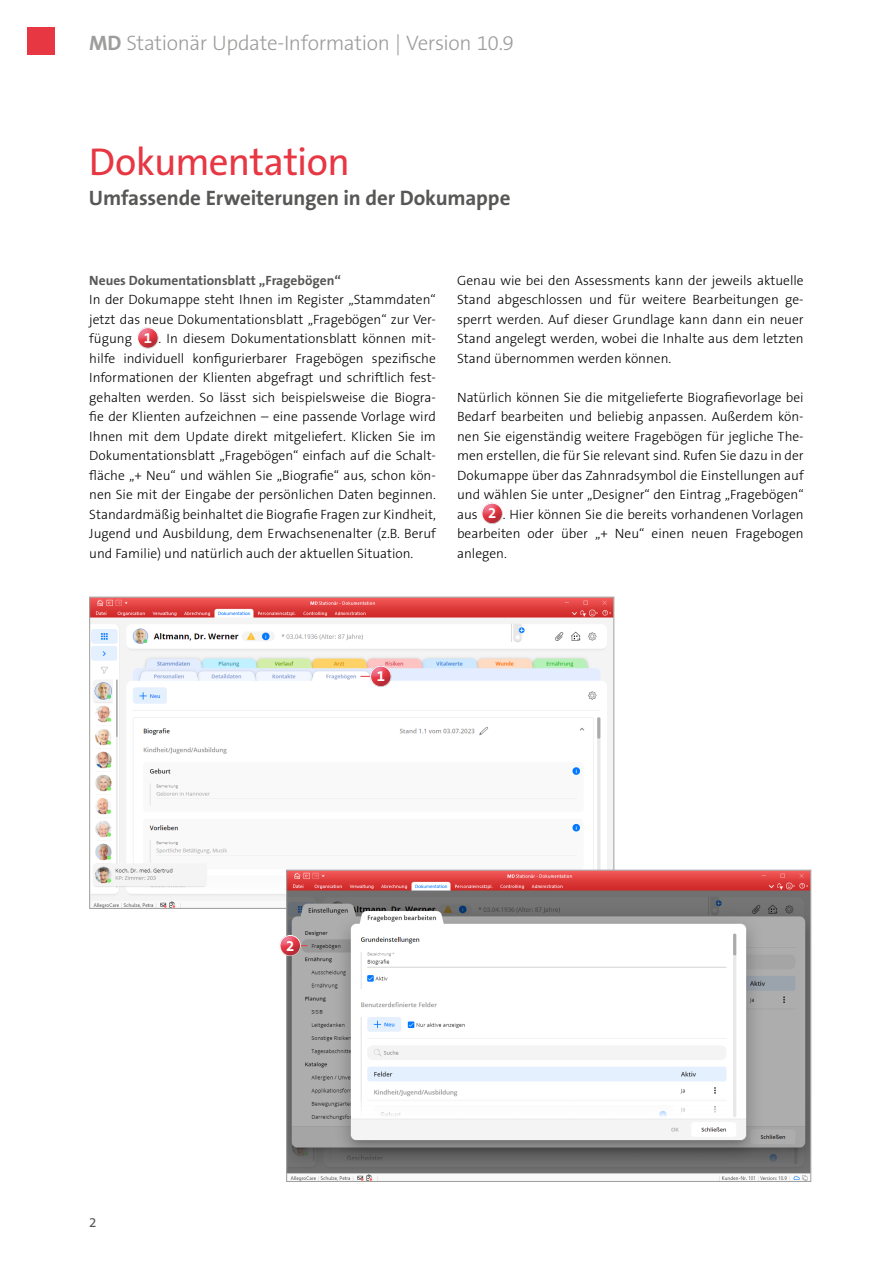
<style>
.page{position:relative;width:893px;height:1263px;background:#fff}
.page>*{position:absolute;margin:0;border:0;box-sizing:border-box;transform-origin:0 0}
.t1{font:39px "The Sans B5 Plain";letter-spacing:-.015em;color:#e73743}
.t2{font:300 21px "The Sans B3";letter-spacing:-.015em;color:#9d9d9c}
.t3{font:700 21px "The Sans B7";letter-spacing:-.01em;color:#575756}
.t4{font:700 15px "The Sans B7";color:#fff}
.t5{font:300 13.5px/19.5px "The Sans B3";color:#000;text-align:justify}
.t6{font:700 13.5px "The Sans B7";color:#575756}
.t7{font:13.5px "The Sans B5 Plain";color:#575756}
.s1{font-family:"The Sans B7";font-weight:700}
.s2{font-family:"The Sans B7";font-weight:700;font-size:15px;color:#fff}
</style>
<div class="page">
<div style="left:28px;top:28px;width:27px;height:27px;background:#e73743"></div>
<div style="left:130px;top:326px;width:39px;height:25px;background:#000;opacity:.2"></div>
<div style="left:475px;top:501px;width:38px;height:25px;background:#000;opacity:.2"></div>
<img style="left:91px;top:599px;width:521px;height:308px">
<div style="left:359px;top:656px;width:39px;height:33px;background:#7682a5;opacity:.75"></div>
<div style="left:363px;top:664px;width:39px;height:25px;background:#000;opacity:.2"></div>
<img style="left:288px;top:872px;width:521px;height:308px">
<div style="left:269px;top:926px;width:39px;height:32px;background:#7682a5;opacity:.75"></div>
<div style="left:273px;top:933px;width:39px;height:26px;background:#000;opacity:.2"></div>
<h2 class="t2" style="left:89px;top:32px;width:426px"><span class="s1">MD</span> Stationär Update-Information | Version 10.9</h2>
<h1 class="t1" style="left:89px;top:141px;width:262px">Dokumentation</h1>
<h2 class="t3" style="left:89px;top:186px;width:423px">Umfassende Erweiterungen in der Dokumappe</h2>
<p class="t6" style="left:89px;top:273px;width:253px">Neues Dokumentationsblatt „Fragebögen“</p>
<p class="t5" style="left:89px;top:291px;width:348px">In der Dokumappe steht Ihnen im Register „Stammdaten“ jetzt das neue Dokumentationsblatt „Fragebögen“ zur Ver&shy;fügung <span class="s2">1</span> . In diesem Dokumentationsblatt können mit&shy;hilfe individuell konfigurierbarer Fragebögen spezifische Informationen der Klienten abgefragt und schriftlich fest&shy;gehalten werden. So lässt sich beispielsweise die Biogra&shy;fie der Klienten aufzeichnen – eine passende Vorlage wird Ihnen mit dem Update direkt mitgeliefert. Klicken Sie im Dokumentationsblatt „Fragebögen“ einfach auf die Schalt&shy;fläche „+ Neu“ und wählen Sie „Biografie“ aus, schon kön&shy;nen Sie mit der Eingabe der persönlichen Daten beginnen.<br>Standardmäßig beinhaltet die Biografie Fragen zur Kindheit, Jugend und Ausbildung, dem Erwachsenenalter (z.B. Beruf und Familie) und natürlich auch der aktuellen Situation.</p>
<p class="t5" style="left:457px;top:271px;width:348px">Genau wie bei den Assessments kann der jeweils aktuelle Stand abgeschlossen und für weitere Bearbeitungen ge&shy;sperrt werden. Auf dieser Grundlage kann dann ein neuer Stand angelegt werden, wobei die Inhalte aus dem letzten Stand übernommen werden können.</p>
<p class="t5" style="left:457px;top:388px;width:348px">Natürlich können Sie die mitgelieferte Biografievorlage bei Bedarf bearbeiten und beliebig anpassen. Außerdem kön&shy;nen Sie eigenständig weitere Fragebögen für jegliche The&shy;men erstellen, die für Sie relevant sind. Rufen Sie dazu in der Dokumappe über das Zahnradsymbol die Einstellungen auf und wählen Sie unter „Designer“ den Eintrag „Fragebögen“ aus <span class="s2">2</span> . Hier können Sie die bereits vorhandenen Vorlagen bearbeiten oder über „+ Neu“ einen neuen Fragebogen anlegen.</p>
<p class="t4" style="left:377px;top:668px;width:10px">1</p>
<p class="t4" style="left:286px;top:937px;width:10px">2</p>
<p class="t7" style="left:89px;top:1215px;width:9px">2</p>
</div>
